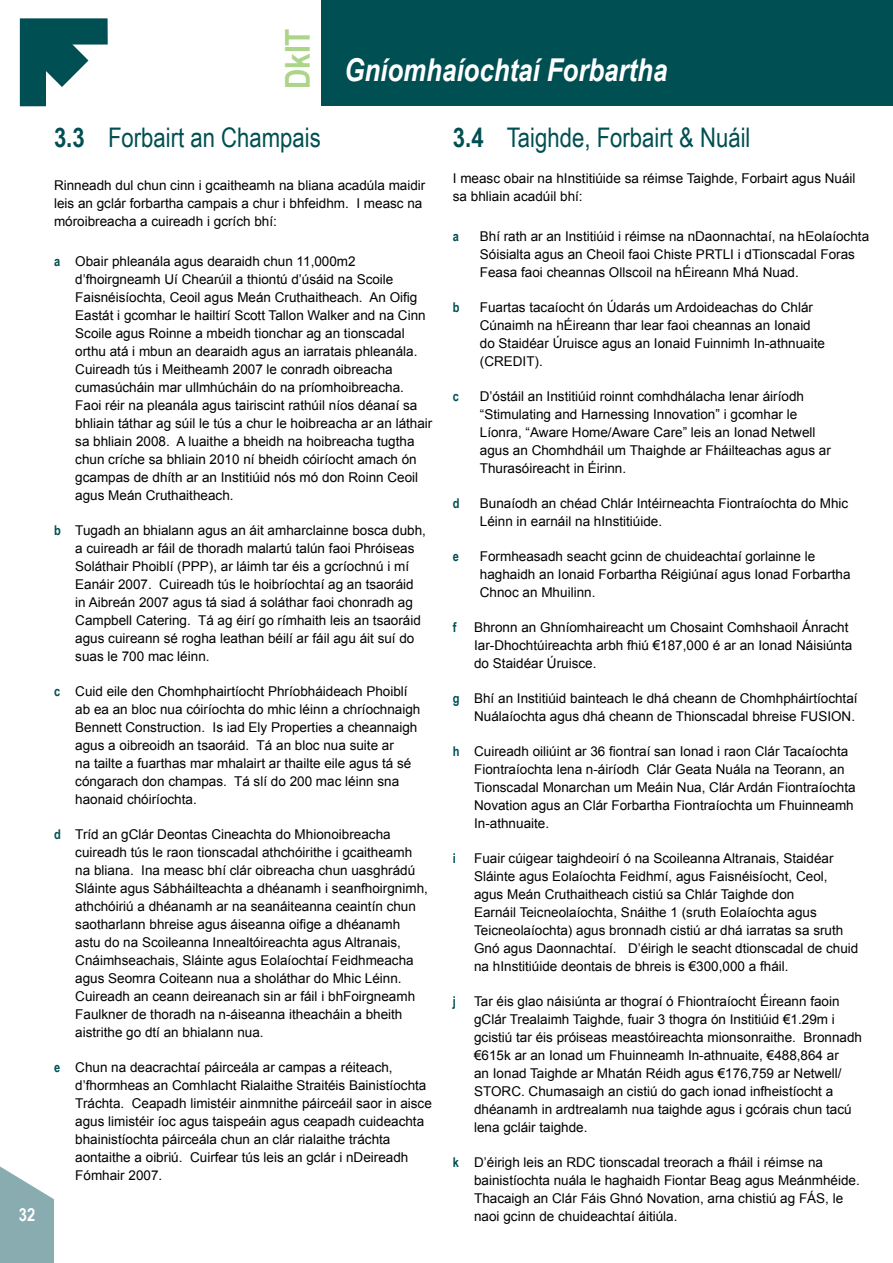
<style>
.page{position:relative;width:893px;height:1263px;background:#fff}
.page>*{position:absolute;margin:0;border:0;box-sizing:border-box;transform-origin:0 0}
.t1{font:700 34.35px "Arial Narrow";color:#acd58a}
.t2{font:italic 700 31.5px "Arial Narrow";color:#fff}
.t3{font:27px "Arial Narrow";color:#004f52}
.t4{font:700 18px "Arial Narrow";color:#fff}
.t5{font:13.5px/18px "Arial";color:#000}
.t6{font:700 13.5px "Arial Narrow";color:#004f52}
.s1{font-weight:700}
.s2{font-family:"Arial Narrow";font-weight:700;color:#004f52}
</style>
<div class="page">
<svg style="left:0;top:1166px;width:54px;height:97px"></svg>
<div style="left:322px;top:0;width:571px;height:106px;background:#004f52"></div>
<svg style="left:19px;top:18px;width:89px;height:89px"></svg>
<h3 class="t4" style="left:19px;top:1201px;width:18px">32</h3>
<h1 class="t1" style="left:272px;top:89px;width:62px;rotate:-90deg">DkIT</h1>
<h2 class="t2" style="left:344px;top:46px;width:324px">Gníomhaíochtaí Forbartha</h2>
<h3 class="t3" style="left:54px;top:118px;width:268px"><span class="s1">3.3</span> Forbairt an Champais</h3>
<p class="t5" style="left:54px;top:177px;width:373px">Rinneadh dul chun cinn i gcaitheamh na bliana acadúla maidir leis an gclár forbartha campais a chur i bhfeidhm. I measc na móroibreacha a cuireadh i gcrích bhí:</p>
<p class="t5" style="left:75px;top:252px;width:359px;text-indent:-21px"><span class="s2">a</span> Obair phleanála agus dearaidh chun 11,000m2 d’fhoirgneamh Uí Chearúil a thiontú d’úsáid na Scoile Faisnéisíochta, Ceoil agus Meán Cruthaitheach. An Oifig Eastát i gcomhar le hailtirí Scott Tallon Walker and na Cinn Scoile agus Roinne a mbeidh tionchar ag an tionscadal orthu atá i mbun an dearaidh agus an iarratais phleanála.<br>Cuireadh tús i Meitheamh 2007 le conradh oibreacha cumasúcháin mar ullmhúcháin do na príomhoibreacha.<br>Faoi réir na pleanála agus tairiscint rathúil níos déanaí sa bhliain táthar ag súil le tús a chur le hoibreacha ar an láthair sa bhliain 2008. A luaithe a bheidh na hoibreacha tugtha chun críche sa bhliain 2010 ní bheidh cóiríocht amach ón gcampas de dhíth ar an Institiúid nós mó don Roinn Ceoil agus Meán Cruthaitheach.</p>
<p class="t5" style="left:75px;top:521px;width:352px;text-indent:-21px"><span class="s2">b</span> Tugadh an bhialann agus an áit amharclainne bosca dubh, a cuireadh ar fáil de thoradh malartú talún faoi Phróiseas Soláthair Phoiblí (PPP), ar láimh tar éis a gcríochnú i mí Eanáir 2007. Cuireadh tús le hoibríochtaí ag an tsaoráid in Aibreán 2007 agus tá siad á soláthar faoi chonradh ag Campbell Catering. Tá ag éirí go rímhaith leis an tsaoráid agus cuireann sé rogha leathan béilí ar fáil agu áit suí do suas le 700 mac léinn.</p>
<p class="t5" style="left:75px;top:682px;width:347px;text-indent:-21px"><span class="s2">c</span> Cuid eile den Chomhphairtíocht Phríobháideach Phoiblí ab ea an bloc nua cóiríochta do mhic léinn a chríochnaigh Bennett Construction. Is iad Ely Properties a cheannaigh agus a oibreoidh an tsaoráid. Tá an bloc nua suite ar<br>na tailte a fuarthas mar mhalairt ar thailte eile agus tá sé cóngarach don champas. Tá slí do 200 mac léinn sna haonaid chóiríochta.</p>
<p class="t5" style="left:75px;top:825px;width:354px;text-indent:-21px"><span class="s2">d</span> Tríd an gClár Deontas Cineachta do Mhionoibreacha cuireadh tús le raon tionscadal athchóirithe i gcaitheamh na bliana. Ina measc bhí clár oibreacha chun uasghrádú Sláinte agus Sábháilteachta a dhéanamh i seanfhoirgnimh, athchóiriú a dhéanamh ar na seanáiteanna ceaintín chun saotharlann bhreise agus áiseanna oifige a dhéanamh astu do na Scoileanna Innealtóireachta agus Altranais, Cnáimhseachais, Sláinte agus Eolaíochtaí Feidhmeacha agus Seomra Coiteann nua a sholáthar do Mhic Léinn.<br>Cuireadh an ceann deireanach sin ar fáil i bhFoirgneamh Faulkner de thoradh na n-áiseanna itheacháin a bheith aistrithe go dtí an bhialann nua.</p>
<p class="t5" style="left:75px;top:1058px;width:358px;text-indent:-21px"><span class="s2">e</span> Chun na deacrachtaí páirceála ar campas a réiteach, d’fhormheas an Comhlacht Rialaithe Straitéis Bainistíochta Tráchta. Ceapadh limistéir ainmnithe páirceáil saor in aisce agus limistéir íoc agus taispeáin agus ceapadh cuideachta bhainistíochta páirceála chun an clár rialaithe tráchta aontaithe a oibriú. Cuirfear tús leis an gclár i nDeireadh Fómhair 2007.</p>
<h3 class="t3" style="left:453px;top:118px;width:299px"><span class="s1">3.4</span> Taighde, Forbairt &amp; Nuáil</h3>
<p class="t5" style="left:453px;top:169px;width:404px">I measc obair na hInstitiúide sa réimse Taighde, Forbairt agus Nuáil sa bhliain acadúil bhí:</p>
<p class="t6" style="left:453px;top:226px;width:8px">a</p>
<p class="t5" style="left:480px;top:227px;width:391px">Bhí rath ar an Institiúid i réimse na nDaonnachtaí, na hEolaíochta<br>Sóisialta agus an Cheoil faoi Chiste PRTLI i dTionscadal Foras<br>Feasa faoi cheannas Ollscoil na hÉireann Mhá Nuad.</p>
<p class="t6" style="left:453px;top:297px;width:8px">b</p>
<p class="t5" style="left:480px;top:298px;width:347px">Fuartas tacaíocht ón Údarás um Ardoideachas do Chlár Cúnaimh na hÉireann thar lear faoi cheannas an Ionaid do Staidéar Úruisce agus an Ionaid Fuinnimh In-athnuaite (CREDIT).</p>
<p class="t6" style="left:453px;top:386px;width:8px">c</p>
<p class="t5" style="left:480px;top:387px;width:352px">D’óstáil an Institiúid roinnt comhdhálacha lenar áiríodh “Stimulating and Harnessing Innovation” i gcomhar le Líonra, “Aware Home/Aware Care” leis an Ionad Netwell agus an Chomhdháil um Thaighde ar Fháilteachas agus ar Thurasóireacht in Éirinn.</p>
<p class="t6" style="left:453px;top:493px;width:8px">d</p>
<p class="t5" style="left:480px;top:494px;width:370px">Bunaíodh an chéad Chlár Intéirneachta Fiontraíochta do Mhic<br>Léinn in earnáil na hInstitiúide.</p>
<p class="t6" style="left:453px;top:546px;width:8px">e</p>
<p class="t5" style="left:480px;top:547px;width:372px">Formheasadh seacht gcinn de chuideachtaí gorlainne le haghaidh an Ionaid Forbartha Réigiúnaí agus Ionad Forbartha<br>Chnoc an Mhuilinn.</p>
<p class="t6" style="left:453px;top:617px;width:5px">f</p>
<p class="t5" style="left:474px;top:618px;width:380px">Bhronn an Ghníomhaireacht um Chosaint Comhshaoil Ánracht<br>Iar-Dhochtúireachta arbh fhiú €187,000 é ar an Ionad Náisiúnta do Staidéar Úruisce.</p>
<p class="t5" style="left:453px;top:689px;width:406px;text-align:right"><span class="s2">g</span> Bhí an Institiúid bainteach le dhá cheann de Chomhpháirtíochtaí<br>Nuálaíochta agus dhá cheann de Thionscadal bhreise FUSION.</p>
<p class="t5" style="left:474px;top:742px;width:383px;text-indent:-21px"><span class="s2">h</span> Cuireadh oiliúint ar 36 fiontraí san Ionad i raon Clár Tacaíochta Fiontraíochta lena n-áiríodh Clár Geata Nuála na Teorann, an Tionscadal Monarchan um Meáin Nua, Clár Ardán Fiontraíochta Novation agus an Clár Forbartha Fiontraíochta um Fhuinneamh In-athnuaite.</p>
<p class="t6" style="left:453px;top:848px;width:5px">i</p>
<p class="t5" style="left:474px;top:849px;width:386px">Fuair cúigear taighdeoirí ó na Scoileanna Altranais, Staidéar Sláinte agus Eolaíochta Feidhmí, agus Faisnéisíocht, Ceol, agus Meán Cruthaitheach cistiú sa Chlár Taighde don<br>Earnáil Teicneolaíochta, Snáithe 1 (sruth Eolaíochta agus Teicneolaíochta) agus bronnadh cistiú ar dhá iarratas sa sruth Gnó agus Daonnachtaí. D’éirigh le seacht dtionscadal de chuid na hInstitiúide deontais de bhreis is €300,000 a fháil.</p>
<p class="t6" style="left:453px;top:991px;width:5px">j</p>
<p class="t5" style="left:474px;top:992px;width:389px">Tar éis glao náisiúnta ar thograí ó Fhiontraíocht Éireann faoin gClár Trealaimh Taighde, fuair 3 thogra ón Institiúid €1.29m i gcistiú tar éis próiseas meastóireachta mionsonraithe. Bronnadh €615k ar an Ionad um Fhuinneamh In-athnuaite, €488,864 ar<br>an Ionad Taighde ar Mhatán Réidh agus €176,759 ar Netwell/ STORC. Chumasaigh an cistiú do gach ionad infheistíocht a dhéanamh in ardtrealamh nua taighde agus i gcórais chun tacú lena gcláir taighde.</p>
<p class="t5" style="left:474px;top:1153px;width:387px;text-indent:-21px"><span class="s2">k</span> D’éirigh leis an RDC tionscadal treorach a fháil i réimse na bainistíochta nuála le haghaidh Fiontar Beag agus Meánmhéide.<br>Thacaigh an Clár Fáis Ghnó Novation, arna chistiú ag FÁS, le naoi gcinn de chuideachtaí áitiúla.</p>
</div>
